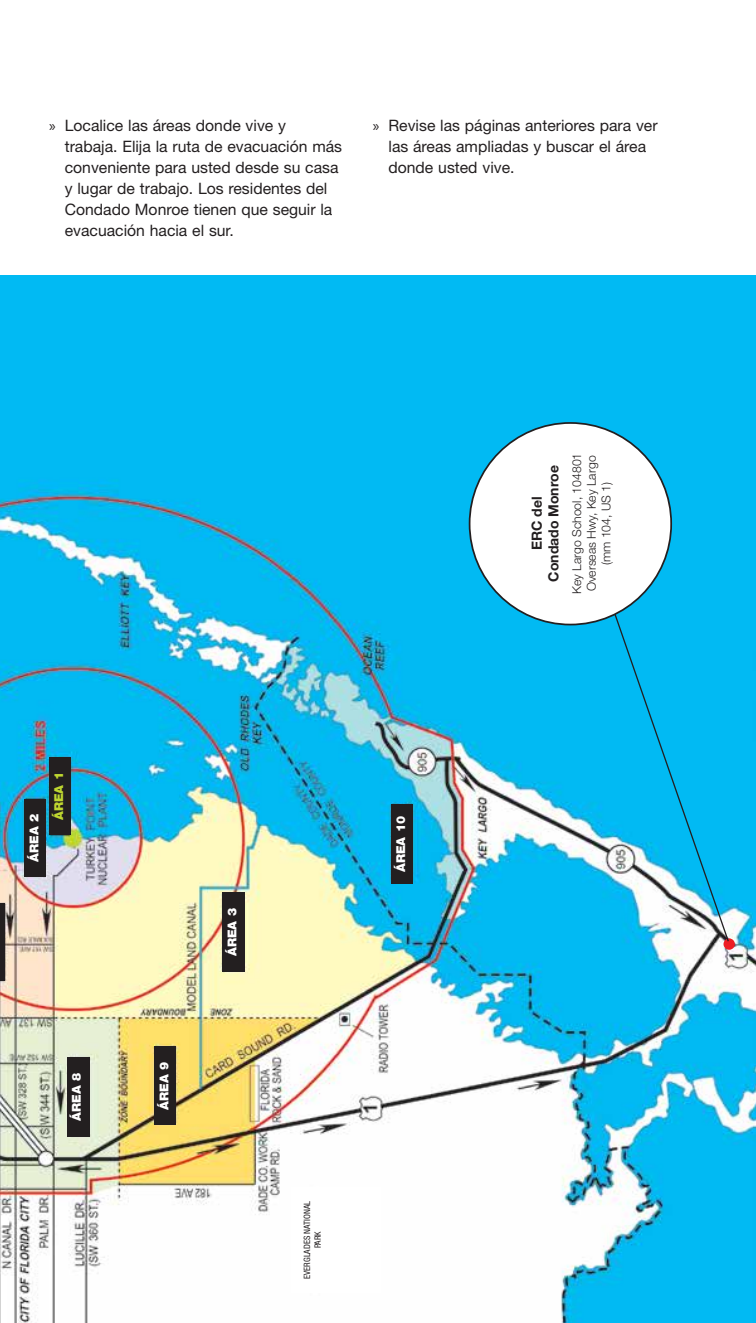
<style>
.page{position:relative;width:756px;height:1323px;background:#fff}
.page>*{position:absolute;margin:0;border:0;box-sizing:border-box;transform-origin:0 0}
.t1{font:15.75px/21px "Helvetica Neue LT Std";color:#231f20}
.t2{font:700 14px/16.8px "Helvetica Neue LT Std";color:#231f20;text-align:center}
.t3{font:300 12.25px/14.7px "Helvetica Neue LT Std";color:#231f20;text-align:center}
.t4{font:900 12.25px "Helvetica Neue LT Std";color:#fff}
.t5{font:900 12.25px "Helvetica Neue LT Std";color:#bed630}
.t6{font:condensed 8.75px/10.5px "Helvetica Neue LT Std";color:#231f20;text-align:center}
.s1{font-family:"Myriad Pro"}
</style>
<div class="page">
<img style="left:1px;top:276px;width:755px;height:1047px">
<img style="left:0;top:276px;width:1px;height:1047px">
<div style="left:0;top:903px;width:5px;height:78px;background:#231f20"></div>
<div style="left:291px;top:1187px;width:90px;height:106px;background:#fff"></div>
<div style="left:25px;top:799px;width:21px;height:77px;background:#231f20"></div>
<div style="left:222px;top:893px;width:23px;height:79px;background:#231f20"></div>
<div style="left:391px;top:805px;width:21px;height:79px;background:#231f20"></div>
<div style="left:154px;top:1046px;width:22px;height:79px;background:#231f20"></div>
<div style="left:67px;top:1057px;width:22px;height:80px;background:#231f20"></div>
<div style="left:49px;top:757px;width:21px;height:78px;background:#231f20"></div>
<div style="left:724px;top:938px;width:11px;height:12px;background:#ed1d24;border-radius:50%"></div>
<svg style="left:593px;top:554px;width:137px;height:389px;background:#1fbcec"></svg>
<div style="left:470px;top:423px;width:201px;height:202px;background:#fff;border-radius:50%"></div>
<p class="t1" style="left:65px;top:115px;width:279px;text-indent:-16px"><span class="s1">»</span> Localice las áreas donde vive y trabaja. Elija la ruta de evacuación más conveniente para usted desde su casa y lugar de trabajo. Los residentes del Condado Monroe tienen que seguir la evacuación hacia el sur.</p>
<p class="t1" style="left:389px;top:114px;width:271px;text-indent:-16px"><span class="s1">»</span> Revise las páginas anteriores para ver las áreas ampliadas y buscar el área donde usted vive.</p>
<p class="t4" style="left:27px;top:862px;width:50px;rotate:-90deg">ÁREA 2</p>
<p class="t5" style="left:51px;top:820px;width:50px;rotate:-90deg">ÁREA 1</p>
<p class="t4" style="left:69px;top:1121px;width:50px;rotate:-90deg">ÁREA 8</p>
<p class="t4" style="left:157px;top:1110px;width:50px;rotate:-90deg">ÁREA 9</p>
<p class="t4" style="left:225px;top:956px;width:50px;rotate:-90deg">ÁREA 3</p>
<p class="t6" style="left:302px;top:1279px;width:79px;rotate:-90deg">EVERGLADES NATIONAL<br>PARK</p>
<p class="t4" style="left:393px;top:872px;width:58px;rotate:-90deg">ÁREA 10</p>
<p class="t2" style="left:528px;top:582px;width:118px;rotate:-90deg">ERC del<br>Condado Monroe</p>
<p class="t3" style="left:569px;top:594px;width:143px;rotate:-90deg">Key Largo School, 104801<br>Overseas Hwy, Key Largo (mm 104, US 1)</p>
</div>
